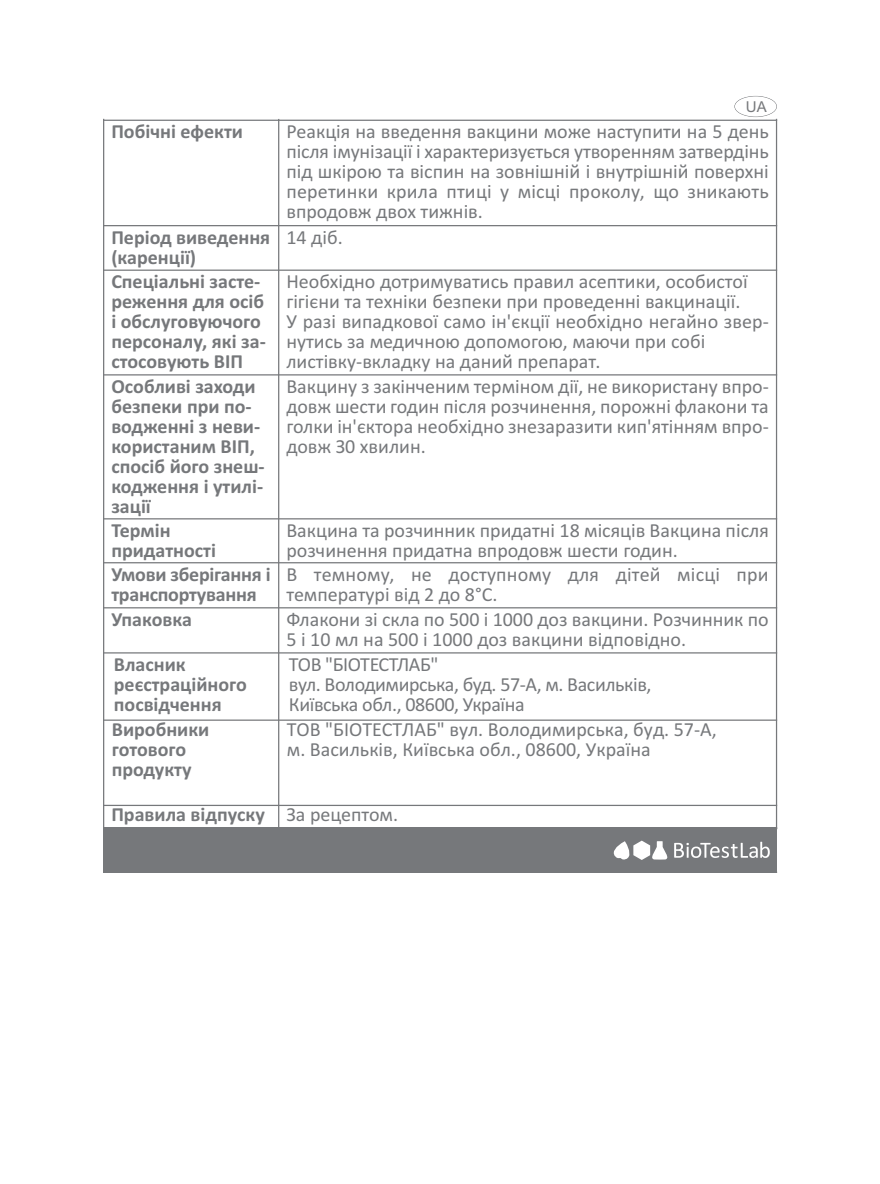
<style>
.page{position:relative;width:880px;height:1184px;background:#fff}
.page>*{position:absolute;margin:0;border:0;box-sizing:border-box;transform-origin:0 0}
.t1{font:20px/20px "Calibri";color:#76787b}
.t2{font:700 20px/20px "Calibri";color:#76787b}
.t3{font:20px/20px "Calibri";letter-spacing:-.02em;color:#76787b}
.t4{font:15px "Arial";color:#76787b}
.s1{font-weight:400}
</style>
<div class="page">
<div style="left:103px;top:828px;width:673px;height:45px;background:#76787b"></div>
<hr style="left:103px;top:119px;width:1px;height:710px;background:#76787b">
<hr style="left:278px;top:119px;width:1px;height:709px;background:#76787b">
<hr style="left:775px;top:119px;width:1px;height:710px;background:#76787b">
<hr style="left:103px;top:120px;width:673px;height:1px;background:#76787b">
<hr style="left:103px;top:225px;width:673px;height:1px;background:#76787b">
<hr style="left:103px;top:270px;width:673px;height:1px;background:#76787b">
<hr style="left:103px;top:374px;width:673px;height:1px;background:#76787b">
<hr style="left:103px;top:518px;width:673px;height:1px;background:#76787b">
<hr style="left:103px;top:562px;width:673px;height:1px;background:#76787b">
<hr style="left:103px;top:607px;width:673px;height:1px;background:#76787b">
<hr style="left:103px;top:652px;width:673px;height:1px;background:#76787b">
<hr style="left:103px;top:719px;width:673px;height:2px;background:#76787b">
<hr style="left:103px;top:805px;width:673px;height:1px;background:#76787b">
<hr style="left:103px;top:827px;width:673px;height:1px;background:#76787b">
<svg style="left:613px;top:840px;width:156px;height:20px"></svg>
<div style="left:734px;top:96px;width:42px;height:21px;border:1px solid #76787b;border-radius:50%"></div>
<p class="t4" style="left:745px;top:98px;width:22px">UA</p>
<p class="t2" style="left:111px;top:121px;width:133px">Побічні ефекти</p>
<p class="t1" style="left:286px;top:121px;width:483px;text-align:justify">Реакція на введення вакцини може наступити на 5 день після імунізації і характеризується утворенням затвердінь під шкірою та віспин на зовнішній і внутрішній поверхні перетинки крила птиці у місці проколу, що зникають впродовж двох тижнів.</p>
<p class="t2" style="left:111px;top:227px;width:160px">Період виведення (каренції)</p>
<p class="t1" style="left:286px;top:227px;width:58px">14 діб.</p>
<p class="t2" style="left:111px;top:271px;width:156px">Спеціальні засте&shy;реження для осіб і обслуговуючого персоналу, які за&shy;стосовують ВІП</p>
<p class="t1" style="left:286px;top:271px;width:483px">Необхідно дотримуватись правил асептики, особистої гігієни та техніки безпеки при проведенні вакцинації.<br>У разі випадкової само ін'єкції необхідно негайно звер&shy;нутись за медичною допомогою, маючи при собі листівку-вкладку на даний препарат.</p>
<p class="t2" style="left:111px;top:376px;width:155px">Особливі заходи безпеки при по&shy;водженні з неви&shy;користаним ВІП, спосіб його знеш&shy;кодження і утилі&shy;зації</p>
<p class="t1" style="left:286px;top:376px;width:483px;text-align:justify">Вакцину з закінченим терміном дії, не використану впро&shy;довж шести годин після розчинення, порожні флакони та голки ін'єктора необхідно знезаразити кип'ятінням впро&shy;довж З0 хвилин.</p>
<p class="t2" style="left:111px;top:520px;width:106px">Термін придатності</p>
<p class="t1" style="left:286px;top:520px;width:483px">Вакцина та розчинник придатні 18 місяців Вакцина після розчинення придатна впродовж шести годин.</p>
<p class="t2" style="left:111px;top:564px;width:161px">Умови зберігання і транспортування</p>
<p class="t1" style="left:286px;top:564px;width:483px">В темному, не доступному для дітей місці при температурі від 2 до 8°С.</p>
<p class="t2" style="left:111px;top:609px;width:82px">Упаковка</p>
<p class="t1" style="left:286px;top:609px;width:483px">Флакони зі скла по 500 і 1000 доз вакцини. Розчинник по<br>5 і 10 мл на 500 і 1000 доз вакцини відповідно.</p>
<p class="t2" style="left:114px;top:654px;width:134px">Власник реєстраційного посвідчення</p>
<p class="t3" style="left:289px;top:654px;width:364px">ТОВ "БІОТЕСТЛАБ"<br>вул. Володимирська, буд. 57-А, м. Васильків,<br>Київська обл., 08600, Україна</p>
<p class="t2" style="left:112px;top:719px;width:99px">Виробники готового продукту</p>
<p class="t1" style="left:287px;top:719px;width:431px">ТОВ "БІОТЕСТЛАБ" вул. Володимирська, буд. 57-А, м. Васильків, Київська обл., 08600, Україна</p>
<p class="t2" style="left:111px;top:804px;width:288px">Правила відпуску <span class="s1">За рецептом.</span></p>
</div>
